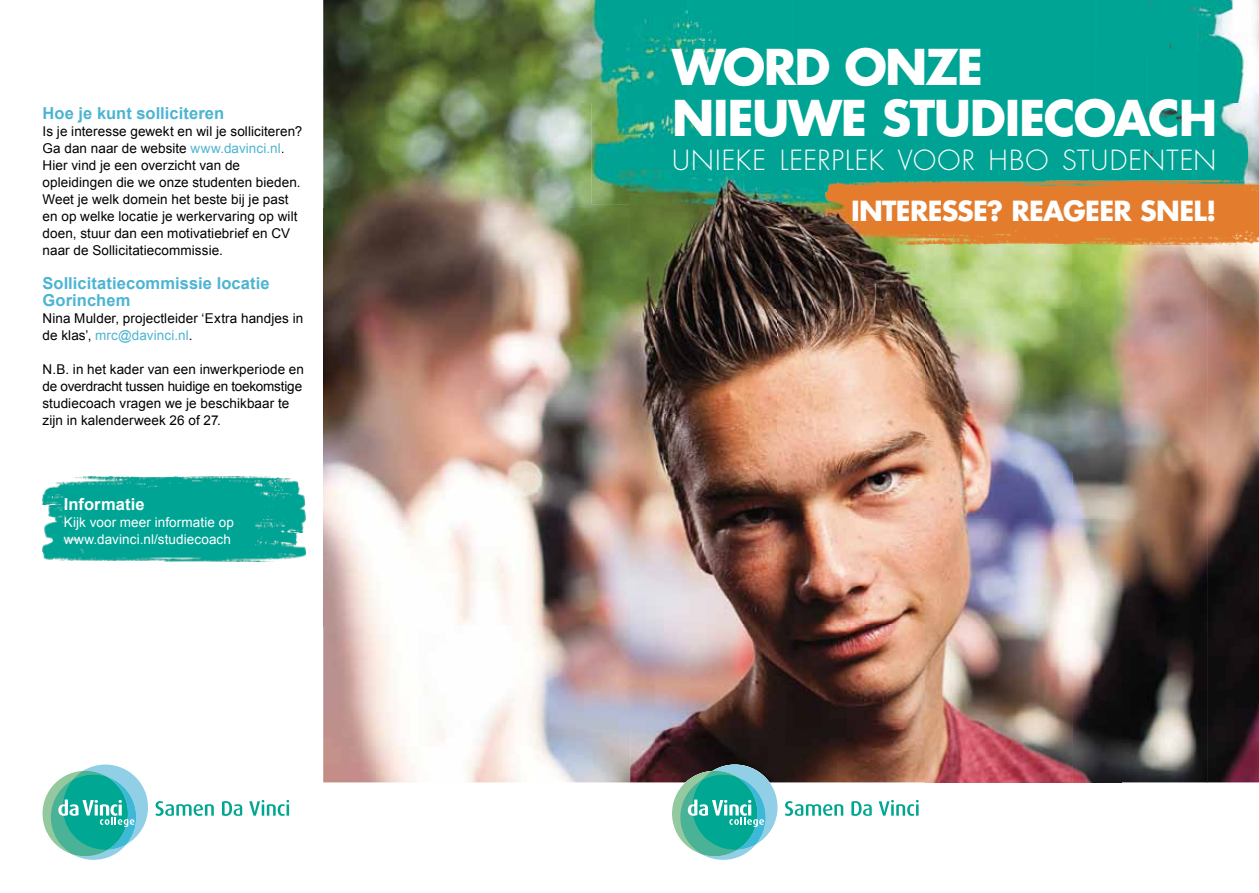
<style>
.page{position:relative;width:1259px;height:893px;background:#fff}
.page>*{position:absolute;margin:0;border:0;box-sizing:border-box;transform-origin:0 0}
.t1{font:700 48px/51px "Futura";letter-spacing:-.035em;color:#fff}
.t2{font:300 27px "Futura";letter-spacing:.04em;color:#fff}
.t3{font:700 27px "Futura";letter-spacing:-.025em;color:#fff}
.t4{font:700 16.5px/17px "Arial";letter-spacing:.005em;color:#4cb4d3}
.t5{font:700 16.5px "Arial";letter-spacing:.005em;color:#fff}
.t6{font:13.5px/17px "Arial";letter-spacing:.005em;color:#000}
.t7{font:13.5px/17px "Arial";letter-spacing:.01em;color:#fff}
.s1{color:#4cb4d3}
</style>
<div class="page">
<img style="left:1207px;top:0;width:52px;height:782px">
<img style="left:323px;top:0;width:307px;height:626px">
<img style="left:1122px;top:244px;width:85px;height:538px">
<img style="left:323px;top:626px;width:307px;height:156px">
<img style="left:769px;top:782px;width:334px;height:1px">
<img style="left:592px;top:102px;width:50px;height:102px">
<img style="left:1122px;top:153px;width:75px;height:28px">
<img style="left:1197px;top:0;width:51px;height:181px">
<div style="left:642px;top:102px;width:404px;height:33px;background:#00a495"></div>
<div style="left:1046px;top:102px;width:101px;height:51px;background:#00a495"></div>
<div style="left:1147px;top:0;width:50px;height:153px;background:#00a495"></div>
<div style="left:592px;top:0;width:555px;height:102px;background:#00a495"></div>
<img style="left:1248px;top:181px;width:11px;height:21px">
<img style="left:1213px;top:202px;width:46px;height:42px">
<div style="left:925px;top:204px;width:288px;height:20px;background:#e37d2d"></div>
<img style="left:1122px;top:223px;width:91px;height:21px">
<img style="left:1122px;top:181px;width:126px;height:23px">
<img style="left:630px;top:204px;width:295px;height:105px">
<img style="left:925px;top:244px;width:147px;height:65px">
<img style="left:1072px;top:224px;width:50px;height:558px">
<img style="left:630px;top:309px;width:443px;height:473px">
<img style="left:630px;top:135px;width:195px;height:69px">
<img style="left:825px;top:135px;width:297px;height:69px">
<img style="left:825px;top:224px;width:247px;height:20px">
<div style="left:672px;top:771px;width:85px;height:85px;background:#94c89e;border-radius:50%"></div>
<svg style="left:680px;top:764px;width:97px;height:96px"></svg>
<svg style="left:785px;top:801px;width:58px;height:15px"></svg>
<svg style="left:851px;top:801px;width:20px;height:15px"></svg>
<svg style="left:878px;top:800px;width:40px;height:16px"></svg>
<div style="left:43px;top:771px;width:85px;height:85px;background:#94c89e;border-radius:50%"></div>
<svg style="left:51px;top:764px;width:97px;height:96px"></svg>
<svg style="left:155px;top:801px;width:59px;height:15px"></svg>
<svg style="left:222px;top:801px;width:20px;height:15px"></svg>
<svg style="left:249px;top:800px;width:40px;height:16px"></svg>
<img style="left:43px;top:476px;width:263px;height:85px">
<p class="t4" style="left:43px;top:105px;width:183px">Hoe je kunt solliciteren</p>
<p class="t6" style="left:43px;top:123px;width:261px">Is je interesse gewekt en wil je solliciteren?<br>Ga dan naar de website <span class="s1">www.davinci.nl</span>.<br>Hier vind je een overzicht van de opleidingen die we onze studenten bieden.<br>Weet je welk domein het beste bij je past en op welke locatie je werkervaring op wilt doen, stuur dan een motivatiebrief en CV naar de Sollicitatiecommissie.</p>
<p class="t4" style="left:43px;top:275px;width:229px">Sollicitatiecommissie locatie<br>Gorinchem</p>
<p class="t6" style="left:43px;top:310px;width:262px">Nina Mulder, projectleider ‘Extra handjes in de klas’, <span class="s1">mrc@davinci.nl</span>.</p>
<p class="t6" style="left:43px;top:361px;width:263px">N.B. in het kader van een inwerkperiode en de overdracht tussen huidige en toekomstige studiecoach vragen we je beschikbaar te zijn in kalenderweek 26 of 27.</p>
<p class="t5" style="left:64px;top:493px;width:82px">Informatie</p>
<p class="t7" style="left:64px;top:514px;width:172px">Kijk voor meer informatie op www.davinci.nl/studiecoach</p>
<h1 class="t1" style="left:672px;top:40px;width:547px">WORD ONZE<br>NIEUWE STUDIECOACH</h1>
<h2 class="t2" style="left:672px;top:143px;width:546px">UNIEKE LEERPLEK VOOR HBO STUDENTEN</h2>
<h2 class="t3" style="left:851px;top:192px;width:367px">INTERESSE? REAGEER SNEL!</h2>
</div>
